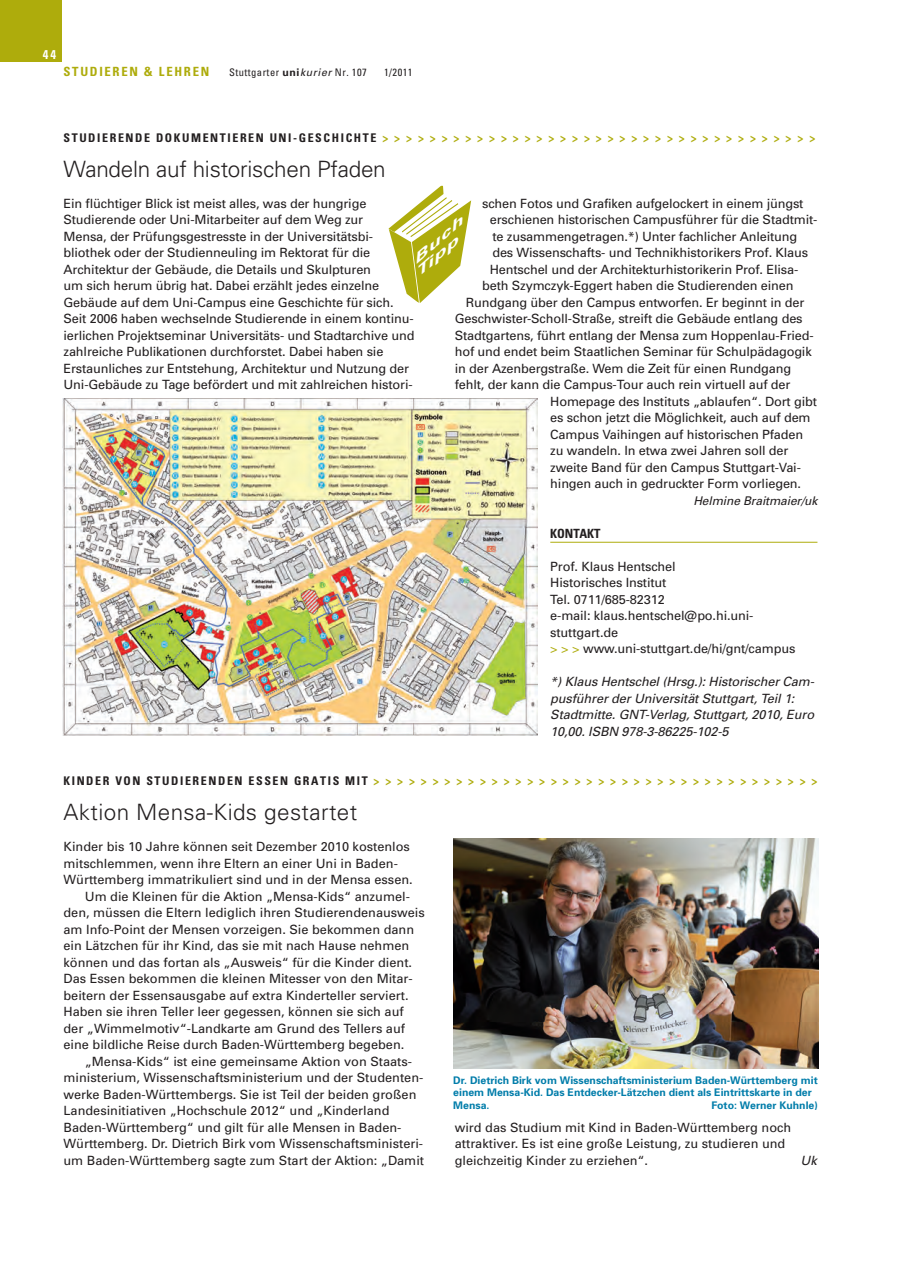
<style>
.page{position:relative;width:898px;height:1268px;background:#fff}
.page>*{position:absolute;margin:0;border:0;box-sizing:border-box;transform-origin:0 0}
.t1{font:300 22.5px "Univers";letter-spacing:-.01em;color:#231f20}
.t2{font:300 22.5px "Univers";letter-spacing:.015em;color:#231f20}
.t3{font:12.75px/16.5px "Univers";letter-spacing:-.01em;color:#231f20}
.t4{font:italic 12.75px/16.5px "Univers";letter-spacing:-.01em;color:#231f20}
.t5{font:700 condensed 12.75px "Univers";letter-spacing:.135em;color:#aeac0c}
.t6{font:700 condensed 12.75px "Univers";letter-spacing:-.01em;color:#231f20}
.t7{font:700 condensed 12.75px "Univers";color:#fff}
.t8{font:700 condensed 12px "Univers";letter-spacing:.135em;color:#231f20}
.t9{font:700 condensed 12px "Univers";letter-spacing:.135em;color:#aeac0c}
.t10{font:italic 12px "Univers";letter-spacing:-.01em;color:#231f20}
.t11{font:italic 700 11.55px/11.4px "Univers";color:#fff;scale:2.16 1}
.t12{font:700 10.5px/12.6px "Univers";color:#027daa}
.t13{font:condensed 10.5px "Univers";letter-spacing:.045em;color:#231f20}
.s1{font-weight:700;font-stretch:normal}
.s2{font-style:italic;font-stretch:normal}
.s3{color:#aeac0c}
.s4{color:#231f20}
</style>
<div class="page">
<img style="left:0;top:0;width:819px;height:1069px">
<p class="t7" style="left:43px;top:47px;width:15px">44</p>
<p class="t5" style="left:64px;top:64px;width:147px">STUDIEREN &amp; LEHREN</p>
<p class="t13" style="left:229px;top:66px;width:139px">Stuttgarter <span class="s1">uni</span><span class="s2">kurier</span> Nr. 107</p>
<p class="t13" style="left:384px;top:66px;width:30px">1/2011</p>
<p class="t8" style="left:64px;top:130px;width:753px">STUDIERENDE DOKUMENTIEREN UNI-GESCHICHTE<span class="s3">&gt;&gt;&gt;&gt;&gt;&gt;&gt;&gt;&gt;&gt;&gt;&gt;&gt;&gt;&gt;&gt;&gt;&gt;&gt;&gt;&gt;&gt;&gt;&gt;&gt;&gt;&gt;&gt;&gt;&gt;&gt;&gt;&gt;&gt;&gt;&gt;&gt;</span></p>
<h1 class="t1" style="left:64px;top:160px;width:324px">Wandeln auf historischen Pfaden</h1>
<p class="t3" style="left:64px;top:196px;width:353px">Ein flüchtiger Blick ist meist alles, was der hungrige Studierende oder Uni-Mitarbeiter auf dem Weg zur<br>Mensa, der Prüfungsgestresste in der Universitätsbi&shy;bliothek oder der Studienneuling im Rektorat für die Architektur der Gebäude, die Details und Skulpturen<br>um sich herum übrig hat. Dabei erzählt jedes einzelne Gebäude auf dem Uni-Campus eine Geschichte für sich.<br>Seit 2006 haben wechselnde Studierende in einem kontinu&shy;ierlichen Projektseminar Universitäts- und Stadtarchive und zahlreiche Publikationen durchforstet. Dabei haben sie Erstaunliches zur Entstehung, Architektur und Nutzung der Uni-Gebäude zu Tage befördert und mit zahlreichen histori-</p>
<p class="t3" style="left:482px;top:196px;width:323px">schen Fotos und Grafiken aufgelockert in einem jüngst</p>
<p class="t11" style="left:404px;top:263px;width:34px;text-indent:7px;rotate:-41deg">Buch<br>Tipp</p>
<p class="t3" style="left:490px;top:212px;width:329px">erschienen historischen Campusführer für die Stadtmit-</p>
<p class="t3" style="left:492px;top:229px;width:306px">te zusammengetragen.*) Unter fachlicher Anleitung</p>
<p class="t3" style="left:492px;top:245px;width:317px">des Wissenschafts- und Technikhistorikers Prof. Klaus</p>
<p class="t3" style="left:490px;top:262px;width:310px">Hentschel und der Architekturhistorikerin Prof. Elisa-</p>
<p class="t3" style="left:482px;top:278px;width:313px">beth Szymczyk-Eggert haben die Studierenden einen</p>
<p class="t3" style="left:466px;top:295px;width:340px">Rundgang über den Campus entworfen. Er beginnt in der</p>
<p class="t3" style="left:455px;top:311px;width:349px">Geschwister-Scholl-Straße, streift die Gebäude entlang des</p>
<p class="t3" style="left:455px;top:328px;width:360px">Stadtgartens, führt entlang der Mensa zum Hoppenlau-Fried-</p>
<p class="t3" style="left:455px;top:344px;width:358px">hof und endet beim Staatlichen Seminar für Schulpädagogik</p>
<p class="t3" style="left:455px;top:361px;width:338px">in der Azenbergstraße. Wem die Zeit für einen Rundgang</p>
<p class="t3" style="left:455px;top:377px;width:337px">fehlt, der kann die Campus-Tour auch rein virtuell auf der</p>
<p class="t3" style="left:550px;top:394px;width:268px">Homepage des Instituts „ablaufen“. Dort gibt</p>
<p class="t3" style="left:550px;top:410px;width:262px">es schon jetzt die Möglichkeit, auch auf dem</p>
<p class="t3" style="left:550px;top:427px;width:254px">Campus Vaihingen auf historischen Pfaden</p>
<p class="t3" style="left:550px;top:443px;width:240px">zu wandeln. In etwa zwei Jahren soll der</p>
<p class="t3" style="left:550px;top:460px;width:252px">zweite Band für den Campus Stuttgart-Vai-</p>
<p class="t3" style="left:550px;top:476px;width:252px">hingen auch in gedruckter Form vorliegen.</p>
<p class="t10" style="left:693px;top:496px;width:126px">Helmine Braitmaier/uk</p>
<p class="t6" style="left:550px;top:526px;width:52px">KONTAKT</p>
<p class="t3" style="left:550px;top:559px;width:247px">Prof. Klaus Hentschel<br>Historisches Institut<br>Tel. 0711/685-82312<br>e-mail: klaus.hentschel@po.hi.uni&shy;stuttgart.de<br><span class="s3">&gt; &gt; &gt;</span> www.uni-stuttgart.de/hi/gnt/campus</p>
<p class="t4" style="left:550px;top:674px;width:265px">*) Klaus Hentschel (Hrsg.): Historischer Cam&shy;pusführer der Universität Stuttgart, Teil 1:<br>Stadtmitte. GNT-Verlag, Stuttgart, 2010, Euro 10,00. ISBN 978-3-86225-102-5</p>
<p class="t9" style="left:64px;top:774px;width:755px"><span class="s4">KINDER VON STUDIERENDEN ESSEN GRATIS MIT</span> &gt;&gt;&gt;&gt;&gt;&gt;&gt;&gt;&gt;&gt;&gt;&gt;&gt;&gt;&gt;&gt;&gt;&gt;&gt;&gt;&gt;&gt;&gt;&gt;&gt;&gt;&gt;&gt;&gt;&gt;&gt;&gt;&gt;&gt;&gt;&gt;&gt;&gt;</p>
<h1 class="t2" style="left:64px;top:804px;width:295px">Aktion Mensa-Kids gestartet</h1>
<p class="t3" style="left:64px;top:839px;width:348px">Kinder bis 10 Jahre können seit Dezember 2010 kostenlos</p>
<p class="t3" style="left:64px;top:856px;width:336px">mitschlemmen, wenn ihre Eltern an einer Uni in Baden-</p>
<p class="t3" style="left:64px;top:872px;width:351px">Württemberg immatrikuliert sind und in der Mensa essen.</p>
<p class="t3" style="left:85px;top:889px;width:327px">Um die Kleinen für die Aktion „Mensa-Kids“ anzumel-</p>
<p class="t3" style="left:64px;top:905px;width:363px">den, müssen die Eltern lediglich ihren Studierendenausweis</p>
<p class="t3" style="left:64px;top:922px;width:352px">am Info-Point der Mensen vorzeigen. Sie bekommen dann</p>
<p class="t3" style="left:64px;top:938px;width:347px">ein Lätzchen für ihr Kind, das sie mit nach Hause nehmen</p>
<p class="t3" style="left:64px;top:955px;width:350px">können und das fortan als „Ausweis“ für die Kinder dient.</p>
<p class="t3" style="left:64px;top:971px;width:351px">Das Essen bekommen die kleinen Mitesser von den Mitar-</p>
<p class="t3" style="left:64px;top:988px;width:347px">beitern der Essensausgabe auf extra Kinderteller serviert.</p>
<p class="t3" style="left:64px;top:1004px;width:342px">Haben sie ihren Teller leer gegessen, können sie sich auf</p>
<p class="t3" style="left:64px;top:1021px;width:343px">der „Wimmelmotiv“-Landkarte am Grund des Tellers auf</p>
<p class="t3" style="left:64px;top:1037px;width:342px">eine bildliche Reise durch Baden-Württemberg begeben.</p>
<p class="t3" style="left:85px;top:1054px;width:329px">„Mensa-Kids“ ist eine gemeinsame Aktion von Staats-</p>
<p class="t3" style="left:64px;top:1070px;width:361px">ministerium, Wissenschaftsministerium und der Studenten-</p>
<p class="t3" style="left:64px;top:1087px;width:354px">werke Baden-Württembergs. Sie ist Teil der beiden großen</p>
<p class="t3" style="left:64px;top:1103px;width:327px">Landesinitiativen „Hochschule 2012“ und „Kinderland</p>
<p class="t3" style="left:64px;top:1120px;width:339px">Baden-Württemberg“ und gilt für alle Mensen in Baden-</p>
<p class="t3" style="left:64px;top:1136px;width:361px">Württemberg. Dr. Dietrich Birk vom Wissenschaftsministeri-</p>
<p class="t3" style="left:64px;top:1153px;width:362px">um Baden-Württemberg sagte zum Start der Aktion: „Damit</p>
<p class="t12" style="left:453px;top:1074px;width:366px">Dr. Dietrich Birk vom Wissenschaftsministerium Baden-Württemberg mit einem Mensa-Kid. Das Entdecker-Lätzchen dient als Eintrittskarte in der<br>Mensa.</p>
<p class="t12" style="left:711px;top:1099px;width:108px">Foto: Werner Kuhnle)</p>
<p class="t3" style="left:455px;top:1120px;width:338px">wird das Studium mit Kind in Baden-Württemberg noch attraktiver. Es ist eine große Leistung, zu studieren und gleichzeitig Kinder zu erziehen“.</p>
<p class="t4" style="left:800px;top:1153px;width:18px">Uk</p>
</div>
